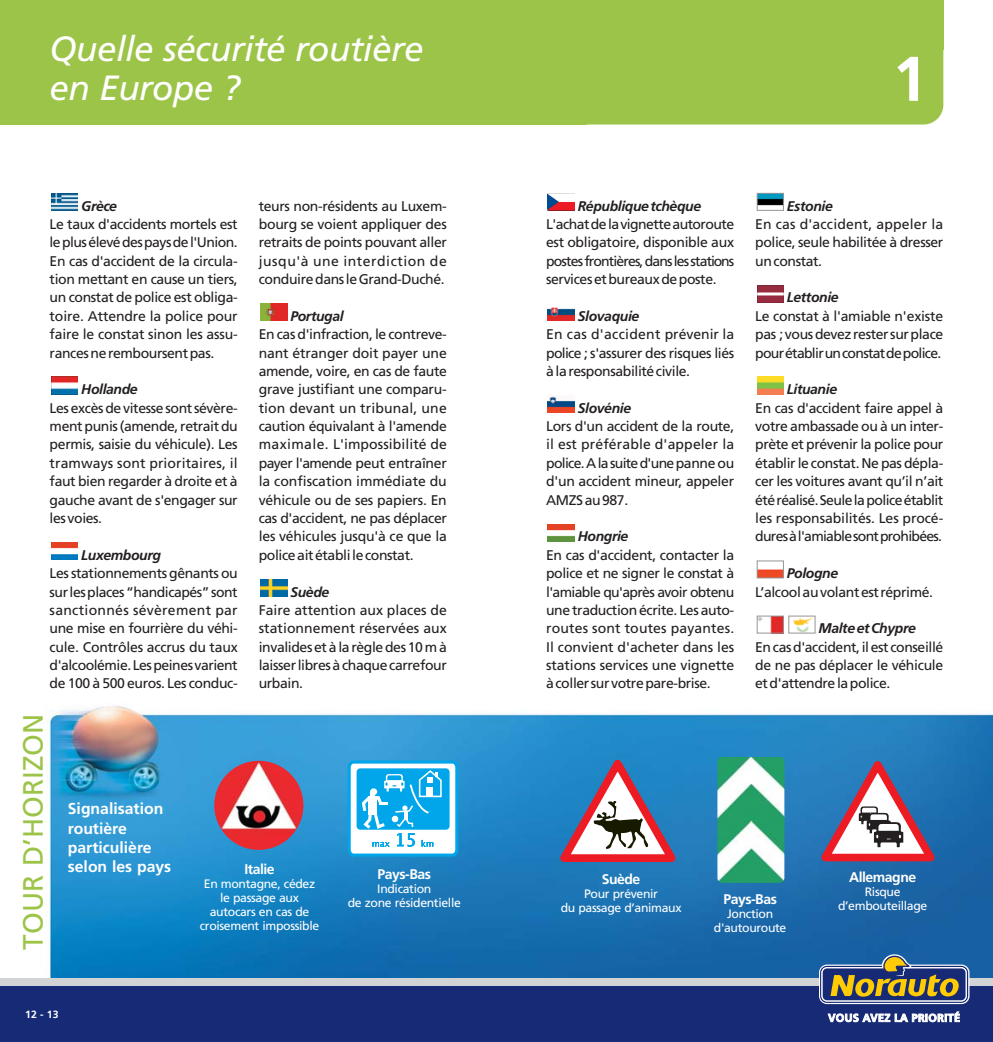
<style>
.page{position:relative;width:993px;height:1042px;background:#fff}
.page>*{position:absolute;margin:0;border:0;box-sizing:border-box;transform-origin:0 0}
.t1{font:700 63px "Frutiger";color:#fff}
.t2{font:italic 35px/38.5px "Frutiger";letter-spacing:-.015em;color:#fff}
.t3{font:28px "Frutiger";color:#9cc448}
.t4{font:700 15.75px/19.2px "Frutiger";color:#fff}
.t5{font:14px/18.4px "Frutiger";letter-spacing:-.03em;color:#231f20;text-align:justify}
.t6{font:italic 700 14px "Frutiger";letter-spacing:-.03em;color:#231f20}
.t7{font:700 14px "Frutiger";letter-spacing:-.035em;color:#fff}
.t8{font:12.25px/14px "Frutiger";letter-spacing:-.03em;color:#fff;text-align:center}
.t9{font:700 10.5px "Frutiger";color:#fff}
</style>
<div class="page">
<img style="left:46px;top:705px;width:946px;height:273px">
<img style="left:260px;top:579px;width:27px;height:17px">
<img style="left:260px;top:303px;width:27px;height:18px">
<img style="left:51px;top:542px;width:27px;height:18px">
<img style="left:51px;top:377px;width:27px;height:17px">
<img style="left:51px;top:193px;width:27px;height:17px">
<img style="left:793px;top:618px;width:20px;height:13px">
<div style="left:788px;top:616px;width:27px;height:17px;border:1px solid #939598"></div>
<img style="left:758px;top:618px;width:23px;height:13px">
<div style="left:756px;top:616px;width:27px;height:17px;border:1px solid #939598"></div>
<img style="left:758px;top:569px;width:23px;height:7px">
<div style="left:756px;top:561px;width:27px;height:17px;border:1px solid #939598"></div>
<img style="left:757px;top:377px;width:26px;height:17px">
<img style="left:757px;top:285px;width:26px;height:17px">
<img style="left:758px;top:195px;width:23px;height:11px">
<div style="left:756px;top:193px;width:27px;height:17px;border:1px solid #939598"></div>
<img style="left:547px;top:524px;width:27px;height:17px">
<img style="left:547px;top:396px;width:27px;height:17px">
<img style="left:547px;top:307px;width:27px;height:14px">
<svg style="left:547px;top:193px;width:27px;height:17px"></svg>
<div style="left:586px;top:50px;width:357px;height:75px;background:#9cc448"></div>
<div style="left:0;top:0;width:586px;height:125px;background:#9cc448"></div>
<div style="left:0;top:0;width:943px;height:50px;background:#9cc448"></div>
<img style="left:717px;top:757px;width:67px;height:126px;border-radius:5px">
<img style="left:214px;top:761px;width:89px;height:89px;border-radius:50%">
<svg style="left:556px;top:760px;width:121px;height:109px"></svg>
<div style="left:0;top:978px;width:992px;height:14px;background:#d1d3d4"></div>
<div style="left:0;top:987px;width:992px;height:55px;background:#162a75"></div>
<svg style="left:815px;top:761px;width:125px;height:107px"></svg>
<svg style="left:346px;top:759px;width:114px;height:97px"></svg>
<svg style="left:827px;top:1011px;width:132px;height:11px"></svg>
<svg style="left:818px;top:964px;width:151px;height:40px"></svg>
<div style="left:819px;top:966px;width:148px;height:37px;border:1px solid #162a75;border-radius:6px"></div>
<svg style="left:821px;top:954px;width:145px;height:47px"></svg>
<h2 class="t2" style="left:50px;top:33px;width:375px">Quelle sécurité routière en Europe ?</h2>
<p class="t6" style="left:81px;top:200px;width:37px">Grèce</p>
<p class="t5" style="left:50px;top:216px;width:189px">Le taux d'accidents mortels est le plus élevé des pays de l'Union.<br>En cas d'accident de la circula&shy;tion mettant en cause un tiers, un constat de police est obliga&shy;toire. Attendre la police pour faire le constat sinon les assu&shy;rances ne remboursent pas.</p>
<p class="t6" style="left:81px;top:384px;width:58px">Hollande</p>
<p class="t5" style="left:50px;top:400px;width:189px">Les excès de vitesse sont sévère&shy;ment punis (amende, retrait du permis, saisie du véhicule). Les tramways sont prioritaires, il faut bien regarder à droite et à gauche avant de s'engager sur les voies.</p>
<p class="t6" style="left:81px;top:549px;width:81px">Luxembourg</p>
<p class="t5" style="left:50px;top:565px;width:189px">Les stationnements gênants ou sur les places “handicapés” sont sanctionnés sévèrement par une mise en fourrière du véhi&shy;cule. Contrôles accrus du taux d'alcoolémie. Les peines varient de 100 à 500 euros. Les conduc-</p>
<p class="t5" style="left:259px;top:198px;width:189px">teurs non-résidents au Luxem&shy;bourg se voient appliquer des retraits de points pouvant aller jusqu'à une interdiction de conduire dans le Grand-Duché.</p>
<p class="t6" style="left:290px;top:310px;width:55px">Portugal</p>
<p class="t5" style="left:259px;top:326px;width:189px">En cas d'infraction, le contreve&shy;nant étranger doit payer une amende, voire, en cas de faute grave justifiant une comparu&shy;tion devant un tribunal, une caution équivalant à l'amende maximale. L'impossibilité de payer l'amende peut entraîner la confiscation immédiate du véhicule ou de ses papiers. En cas d'accident, ne pas déplacer les véhicules jusqu'à ce que la police ait établi le constat.</p>
<p class="t6" style="left:290px;top:586px;width:40px">Suède</p>
<p class="t5" style="left:259px;top:602px;width:189px">Faire attention aux places de stationnement réservées aux invalides et à la règle des 10 m à laisser libres à chaque carrefour urbain.</p>
<h1 class="t1" style="left:892px;top:54px;width:37px">1</h1>
<p class="t6" style="left:577px;top:200px;width:125px">République tchèque</p>
<p class="t5" style="left:546px;top:216px;width:189px">L'achat de la vignette autoroute est obligatoire, disponible aux postes frontières, dans les stations services et bureaux de poste.</p>
<p class="t6" style="left:577px;top:310px;width:63px">Slovaquie</p>
<p class="t5" style="left:546px;top:326px;width:189px">En cas d'accident prévenir la police ; s'assurer des risques liés à la responsabilité civile.</p>
<p class="t6" style="left:577px;top:402px;width:55px">Slovénie</p>
<p class="t5" style="left:546px;top:418px;width:189px">Lors d'un accident de la route, il est préférable d'appeler la police. A la suite d'une panne ou d'un accident mineur, appeler AMZS au 987.</p>
<p class="t6" style="left:577px;top:531px;width:52px">Hongrie</p>
<p class="t5" style="left:546px;top:547px;width:189px">En cas d'accident, contacter la police et ne signer le constat à l'amiable qu'après avoir obtenu une traduction écrite. Les auto&shy;routes sont toutes payantes.<br>Il convient d'acheter dans les stations services une vignette à coller sur votre pare-brise.</p>
<p class="t6" style="left:786px;top:200px;width:47px">Estonie</p>
<p class="t5" style="left:755px;top:216px;width:189px">En cas d'accident, appeler la police, seule habilitée à dresser un constat.</p>
<p class="t6" style="left:786px;top:292px;width:53px">Lettonie</p>
<p class="t5" style="left:755px;top:308px;width:189px">Le constat à l'amiable n'existe pas ; vous devez rester sur place pour établir un constat de police.</p>
<p class="t6" style="left:786px;top:384px;width:52px">Lituanie</p>
<p class="t5" style="left:755px;top:400px;width:189px">En cas d'accident faire appel à votre ambassade ou à un inter&shy;prète et prévenir la police pour établir le constat. Ne pas dépla&shy;cer les voitures avant qu’il n’ait été réalisé. Seule la police établit les responsabilités. Les procé&shy;dures à l'amiable sont prohibées.</p>
<p class="t6" style="left:786px;top:567px;width:53px">Pologne</p>
<p class="t5" style="left:755px;top:583px;width:179px">L’alcool au volant est réprimé.</p>
<p class="t6" style="left:818px;top:623px;width:99px">Malte et Chypre</p>
<p class="t5" style="left:755px;top:639px;width:189px">En cas d'accident, il est conseillé de ne pas déplacer le véhicule et d'attendre la police.</p>
<h3 class="t3" style="left:22px;top:949px;width:237px;rotate:-90deg">TOUR D’HORIZON</h3>
<p class="t4" style="left:68px;top:800px;width:105px">Signalisation routière particulière selon les pays</p>
<p class="t9" style="left:25px;top:1010px;width:35px">12 - 13</p>
<p class="t7" style="left:244px;top:863px;width:32px">Italie</p>
<p class="t8" style="left:200px;top:877px;width:121px">En montagne, cédez le passage aux autocars en cas de croisement impossible</p>
<p class="t7" style="left:601px;top:873px;width:40px">Suède</p>
<p class="t7" style="left:377px;top:868px;width:55px">Pays-Bas</p>
<p class="t8" style="left:348px;top:882px;width:114px">Indication<br>de zone résidentielle</p>
<p class="t7" style="left:723px;top:893px;width:55px">Pays-Bas</p>
<p class="t8" style="left:713px;top:907px;width:74px">Jonction d'autouroute</p>
<p class="t8" style="left:560px;top:887px;width:122px">Pour prévenir<br>du passage d’animaux</p>
<p class="t7" style="left:848px;top:872px;width:69px">Allemagne</p>
<p class="t8" style="left:837px;top:886px;width:91px">Risque d’embouteillage</p>
</div>
